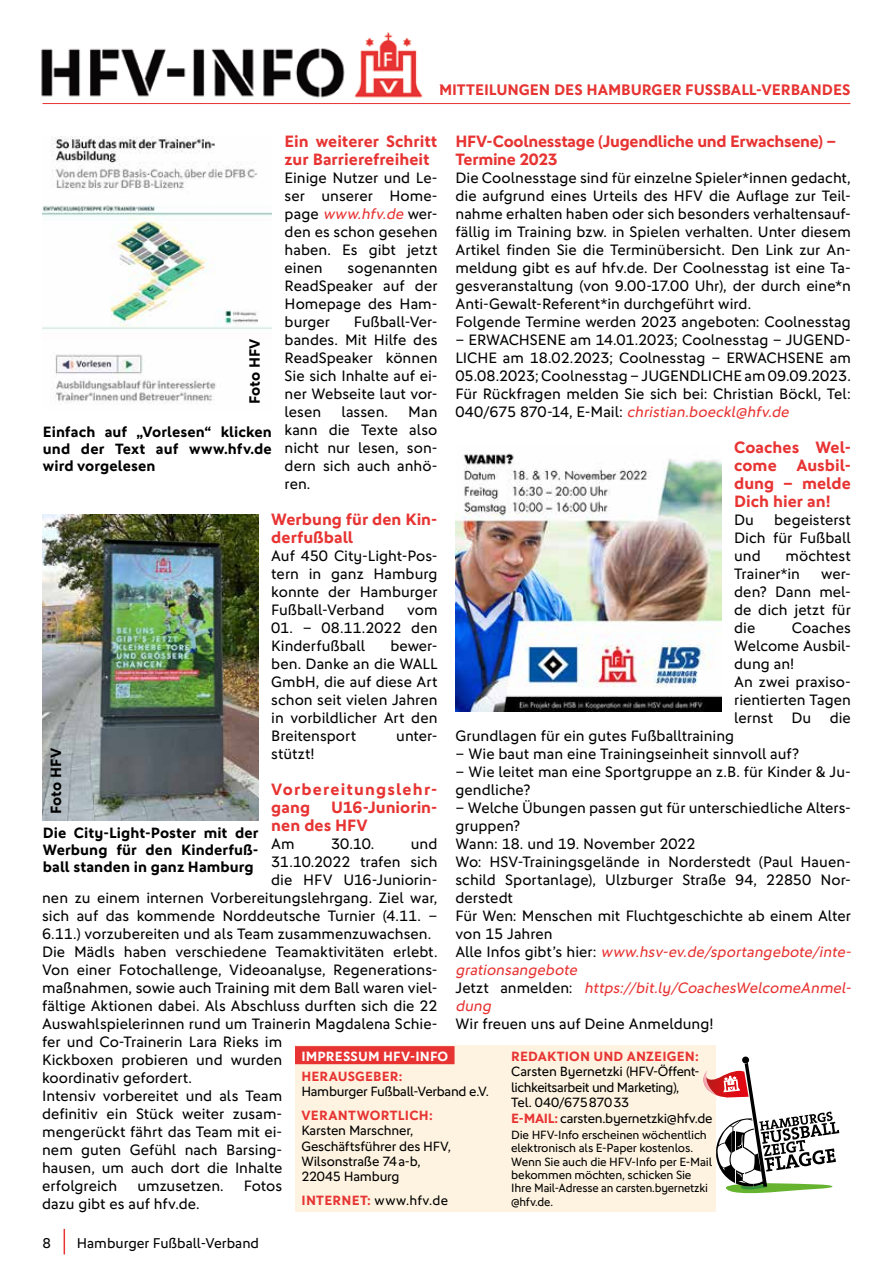
<style>
.page{position:relative;width:893px;height:1263px;background:#fff}
.page>*{position:absolute;margin:0;border:0;box-sizing:border-box;transform-origin:0 0}
.t1{font:700 16.5px/18px "DFB Sans";color:#e73433}
.t2{font:700 16.5px/18px "DFB Sans";letter-spacing:-.02em;color:#e73433}
.t3{font:700 16.5px/18px "DFB Sans";letter-spacing:.07em;color:#e73433}
.t4{font:700 15.3px "DFB Sans";color:#e73433}
.t5{font:15.15px/18px "DFB Sans";color:#000;text-align:justify}
.t6{font:700 15px/17px "DFB Sans";letter-spacing:.005em;color:#000;text-align:justify}
.t7{font:14.25px "DFB Sans";color:#000}
.t8{font:13.5px/15.5px "DFB Sans";letter-spacing:-.02em;color:#000}
.t9{font:700 13.5px "DFB Sans";letter-spacing:.02em;color:#e73433}
.t10{font:700 13.5px "DFB Sans";letter-spacing:.01em;color:#fff}
.t11{font:12px/13.4px "DFB Sans";letter-spacing:-.015em;color:#000}
.s1{font-style:italic;color:#e73433}
.s2{font-weight:700;color:#e73433}
</style>
<div class="page">
<svg style="left:64px;top:1229px;width:1px;height:25px"></svg>
<img style="left:41px;top:32px;width:382px;height:66px">
<hr style="left:43px;top:103px;width:807px;height:1px;background:#e73433">
<div style="left:295px;top:1045px;width:421px;height:167px;background:#fef3e0"></div>
<div style="left:295px;top:1046px;width:160px;height:18px;background:#e73433"></div>
<svg style="left:703px;top:1062px;width:136px;height:132px"></svg>
<div style="left:742px;top:1056px;width:7px;height:7px;background:#000;border-radius:50%"></div>
<img style="left:42px;top:136px;width:230px;height:267px">
<img style="left:455px;top:453px;width:266px;height:259px">
<img style="left:43px;top:514px;width:216px;height:306px">
<p class="t4" style="left:439px;top:80px;width:413px">MITTEILUNGEN DES HAMBURGER FUSSBALL-VERBANDES</p>
<p class="t1" style="left:285px;top:132px;width:154px">Ein weiterer Schritt zur Barrierefreiheit</p>
<p class="t5" style="left:285px;top:168px;width:154px">Einige Nutzer und Le&shy;ser unserer Home&shy;p a g e <span class="s1">www.hfv.de</span> we r&shy;den es schon gesehen haben. Es gibt jetzt einen</p>
<p class="t2" style="left:455px;top:132px;width:382px">HFV-Coolnesstage (Jugendliche und Erwachsene) –<br>Termine 2023</p>
<p class="t5" style="left:455px;top:168px;width:397px;text-align:left">Die Coolnesstage sind für einzelne Spieler*innen gedacht, die aufgrund eines Urteils des HFV die Auflage zur Teil&shy;nahme erhalten haben oder sich besonders verhaltensauf&shy;fällig im Training bzw. in Spielen verhalten. Unter diesem Artikel finden Sie die Terminübersicht. Den Link zur An&shy;meldung gibt es auf hfv.de. Der Coolnesstag ist eine Ta&shy;gesveranstaltung (von 9.00-17.00 Uhr), der durch eine*n Anti-Gewalt-Referent*in durchgeführt wird.<br>Folgende Termine werden 2023 angeboten: Coolnesstag</p>
<p class="t5" style="left:455px;top:330px;width:397px">– ERWACHSENE am 14.01.2023; Coolnesstag – JUGEND-LICHE am 18.02.2023; Coolnesstag – ERWACHSENE am 05.08.2023; Coolnesstag – JUGENDLICHE am 09.09.2023.<br>Für Rückfragen melden Sie sich bei: Christian Böckl, Tel:<br>0 4 0/6 75 8 70 -14, E - M a i l : <span class="s1">christian.boeckl@hfv.de</span></p>
<p class="t1" style="left:734px;top:438px;width:118px;text-align:justify">Coaches Wel&shy;come Ausbil&shy;dung – melde Dich hier an!</p>
<p class="t5" style="left:734px;top:510px;width:21px">Du</p>
<p class="t5" style="left:285px;top:258px;width:154px;text-indent:63px">sogenannten ReadSpeaker auf der Homepage des Ham&shy;burger</p>
<p class="t5" style="left:285px;top:312px;width:154px;text-indent:69px">Fußball-Ver&shy;bandes. Mit Hilfe des ReadSpeaker können Sie sich Inhalte auf ei&shy;ner Webseite laut vor&shy;lesen</p>
<p class="t6" style="left:246px;top:404px;width:67px;rotate:-90deg">Foto HFV</p>
<p class="t5" style="left:341px;top:402px;width:48px">lassen.</p>
<p class="t5" style="left:285px;top:402px;width:154px;text-indent:124px">Man kann die Texte also nicht nur lesen, son&shy;dern sich auch anhö&shy;ren.</p>
<p class="t1" style="left:271px;top:510px;width:168px">Werbung für den Kin&shy;derfußball</p>
<p class="t5" style="left:271px;top:546px;width:168px">Auf 450 City-Light-Pos&shy;tern in ganz Hamburg konnte der Hamburger Fußball-Verband</p>
<p class="t6" style="left:43px;top:423px;width:230px">Einfach auf „Vorlesen“ klicken und der Text auf www.hfv.de wird vorgelesen</p>
<p class="t5" style="left:734px;top:510px;width:118px;text-indent:40px">begeisterst Dich für Fußball und</p>
<p class="t5" style="left:734px;top:546px;width:118px;text-indent:51px">möchtest<br>Trainer*in</p>
<p class="t5" style="left:734px;top:564px;width:118px;text-indent:87px">wer&shy;den? Dann mel&shy;de dich jetzt für die</p>
<p class="t5" style="left:407px;top:600px;width:32px">vom</p>
<p class="t5" style="left:271px;top:618px;width:168px">01. – 08.11.2022 den<br>Kinderfußball</p>
<p class="t5" style="left:792px;top:618px;width:60px">Coaches</p>
<p class="t5" style="left:734px;top:636px;width:118px">Welcome Ausbil-</p>
<p class="t5" style="left:734px;top:654px;width:62px">dung an!</p>
<p class="t5" style="left:734px;top:672px;width:118px">An zwei praxiso-</p>
<p class="t5" style="left:734px;top:690px;width:118px">rientierten Tagen</p>
<p class="t5" style="left:734px;top:708px;width:118px">lernst Du die</p>
<p class="t5" style="left:271px;top:636px;width:168px;text-indent:119px">bewer&shy;ben. Danke an die WALL GmbH, die auf diese Art schon seit vielen Jahren in vorbildlicher Art den Breitensport</p>
<p class="t5" style="left:455px;top:726px;width:280px">Grundlagen für ein gutes Fußballtraining</p>
<p class="t5" style="left:455px;top:744px;width:345px">– Wie baut man eine Trainingseinheit sinnvoll auf?</p>
<p class="t5" style="left:455px;top:762px;width:397px">– Wie leitet man eine Sportgruppe an z.B. für Kinder &amp; Ju&shy;gendliche?</p>
<p class="t5" style="left:455px;top:798px;width:400px;text-align:left">– Welche Übungen passen gut für unterschiedliche Alters&shy;gruppen?<br>Wann: 18. und 19. November 2022<br>Wo: HSV-Trainingsgelände in Norderstedt (Paul Hauen&shy;schild Sportanlage), Ulzburger Straße 94, 22850 Nor&shy;derstedt<br>Für Wen: Menschen mit Fluchtgeschichte ab einem Alter von 15 Jahren<br>A l le I n fo s g i b t ’s h i e r : <span class="s1">www.hsv-ev.de/sportangebote/inte&shy;grationsangebote<br></span>J e t z t a n m e l d e n : <span class="s1">https://bit.ly/CoachesWelcomeAnmel&shy;dung</span></p>
<p class="t5" style="left:455px;top:1014px;width:259px">Wir freuen uns auf Deine Anmeldung!</p>
<p class="t5" style="left:396px;top:726px;width:43px">unter-</p>
<p class="t6" style="left:47px;top:814px;width:67px;rotate:-90deg">Foto HFV</p>
<p class="t5" style="left:271px;top:744px;width:45px">stützt!</p>
<p class="t3" style="left:271px;top:780px;width:168px">Vorbereitungslehr&shy;gang</p>
<p class="t1" style="left:271px;top:798px;width:168px;text-indent:60px">U16-Juniorin&shy;nen des HFV</p>
<p class="t5" style="left:271px;top:834px;width:25px">Am</p>
<p class="t5" style="left:331px;top:834px;width:45px">30.10.</p>
<p class="t5" style="left:411px;top:834px;width:28px">und</p>
<p class="t5" style="left:271px;top:852px;width:168px">31.10.2022 trafen sich</p>
<p class="t5" style="left:271px;top:870px;width:168px">die HFV U16-Juniorin-</p>
<p class="t5" style="left:42px;top:888px;width:397px">nen zu einem internen Vorbereitungslehrgang. Ziel war,</p>
<p class="t5" style="left:42px;top:906px;width:397px">sich auf das kommende Norddeutsche Turnier (4.11. –</p>
<p class="t5" style="left:42px;top:924px;width:391px">6.11.) vorzubereiten und als Team zusammenzuwachsen.</p>
<p class="t5" style="left:42px;top:942px;width:397px">Die Mädls haben verschiedene Teamaktivitäten erlebt.</p>
<p class="t5" style="left:42px;top:960px;width:397px">Von einer Fotochallenge, Videoanalyse, Regenerations-</p>
<p class="t5" style="left:42px;top:978px;width:397px">maßnahmen, sowie auch Training mit dem Ball waren viel-</p>
<p class="t5" style="left:42px;top:996px;width:397px">fältige Aktionen dabei. Als Abschluss durften sich die 22</p>
<p class="t5" style="left:42px;top:1014px;width:397px">Auswahlspielerinnen rund um Trainerin Magdalena Schie-</p>
<p class="t5" style="left:42px;top:1032px;width:242px">fer und Co-Trainerin Lara Rieks im</p>
<p class="t5" style="left:42px;top:1050px;width:242px">Kickboxen probieren und wurden</p>
<p class="t5" style="left:42px;top:1068px;width:151px">koordinativ gefordert.</p>
<p class="t5" style="left:42px;top:1086px;width:242px">Intensiv vorbereitet und als Team</p>
<p class="t5" style="left:42px;top:1104px;width:242px">definitiv ein Stück weiter zusam-</p>
<p class="t5" style="left:42px;top:1122px;width:242px">mengerückt fährt das Team mit ei-</p>
<p class="t5" style="left:42px;top:1140px;width:242px">nem guten Gefühl nach Barsing-</p>
<p class="t5" style="left:42px;top:1158px;width:242px">hausen, um auch dort die Inhalte</p>
<p class="t5" style="left:42px;top:1176px;width:77px">erfolgreich</p>
<p class="t5" style="left:137px;top:1176px;width:88px">umzusetzen.</p>
<p class="t5" style="left:244px;top:1176px;width:40px">Fotos</p>
<p class="t5" style="left:42px;top:1194px;width:159px">dazu gibt es auf hfv.de.</p>
<p class="t6" style="left:43px;top:824px;width:217px">Die City-Light-Poster mit der Werbung für den Kinderfuß&shy;ball standen in ganz Hamburg</p>
<p class="t10" style="left:301px;top:1048px;width:148px">IMPRESSUM HFV-INFO</p>
<p class="t9" style="left:301px;top:1068px;width:103px">HERAUSGEBER:</p>
<p class="t8" style="left:301px;top:1083px;width:189px">Hamburger Fußball-Verband e.V.</p>
<p class="t9" style="left:301px;top:1107px;width:133px">VERANTWORTLICH:</p>
<p class="t8" style="left:301px;top:1123px;width:151px">Karsten Marschner,<br>Geschäftsführer des HFV,<br>Wilsonstraße 74a-b,<br>22045 Hamburg</p>
<p class="t8" style="left:301px;top:1193px;width:148px"><span class="s2">INTERNET:</span> www.hfv.de</p>
<p class="t9" style="left:511px;top:1048px;width:189px">REDAKTION UND ANZEIGEN:</p>
<p class="t8" style="left:511px;top:1064px;width:203px">Carsten Byernetzki (HFV-Öffent&shy;lichkeitsarbeit und Marketing),<br>Tel. 040/67587033<br><span class="s2">E-MAIL:</span> carsten.byernetzki@hfv.de</p>
<p class="t11" style="left:511px;top:1128px;width:202px">Die HFV-Info erscheinen wöchentlich elektronisch als E-Paper kostenlos.<br>Wenn Sie auch die HFV-Info per E-Mail bekommen möchten, schicken Sie<br>Ihre Mail-Adresse an carsten.byernetzki @hfv.de.</p>
<p class="t7" style="left:43px;top:1235px;width:10px">8</p>
<p class="t7" style="left:77px;top:1235px;width:184px">Hamburger Fußball-Verband</p>
</div>
